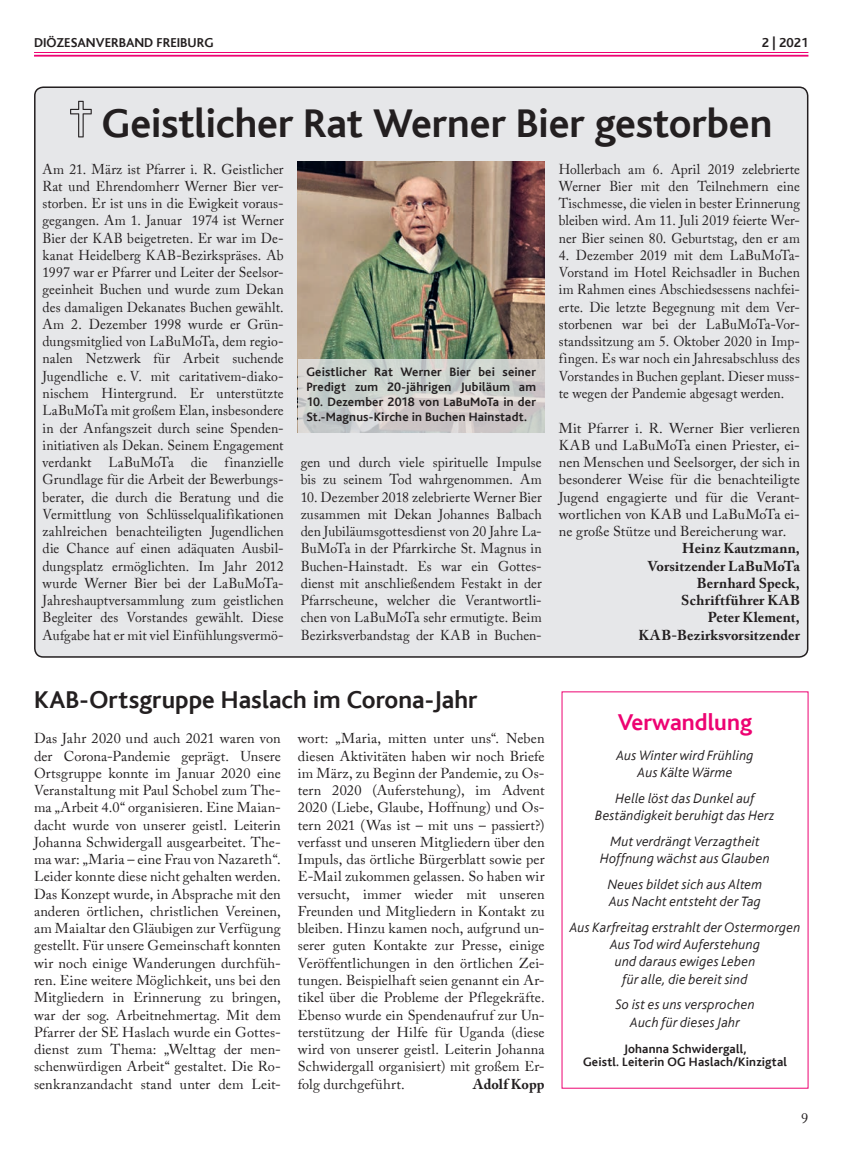
<style>
.page{position:relative;width:851px;height:1149px;background:#fff}
.page>*{position:absolute;margin:0;border:0;box-sizing:border-box;transform-origin:0 0}
.A4-5{font:700 42px "KAB Impuls Bliss";letter-spacing:-.005em;color:#231f20}
.A2{font:700 25.5px "KAB Impuls Bliss";color:#231f20}
.A1{font:700 24px "KAB Impuls Bliss";color:#ed0372}
.G{font:14.25px/17.2px "KAB Impuls Caslon Pro";letter-spacing:.01em;color:#231f20;text-align:justify}
.G-2{font:14.25px/17.2px "KAB Impuls Caslon Pro";letter-spacing:.01em;color:#231f20;text-align:justify;scale:.96 1}
.G-3{font:14.25px/17.2px "KAB Impuls Caslon Pro";letter-spacing:.01em;color:#231f20;text-align:justify;scale:.95 1}
.G-4{font:italic 300 14.25px "KAB Impuls Bliss";letter-spacing:.01em;color:#231f20}
.G-5{font:700 14.25px/17.2px "KAB Impuls Caslon Pro";letter-spacing:.01em;color:#231f20;text-align:right}
.t1{font:700 13.5px "KAB Impuls Bliss";color:#231f20}
.Uk_Bildunterschrift{font:700 12.75px/15px "KAB Impuls Bliss";letter-spacing:.015em;color:#231f20}
.G-6{font:700 12.75px/13.5px "KAB Impuls Bliss";letter-spacing:.015em;color:#231f20;text-align:center}
</style>
<div class="page">
<hr style="left:34px;top:52px;width:774px;height:1px;background:#ed0372">
<hr style="left:34px;top:55px;width:774px;height:2px;background:#ed0372">
<div style="left:35px;top:87px;width:772px;height:569px;background:#e6e7e9;border-radius:9px"></div>
<svg style="left:70px;top:101px;width:22px;height:36px"></svg>
<img style="left:298px;top:162px;width:246px;height:197px">
<svg style="left:298px;top:359px;width:246px;height:73px;background:#cecfcc"></svg>
<p class="t1" style="left:34px;top:36px;width:181px">DIÖZESANVERBAND FREIBURG</p>
<p class="t1" style="left:761px;top:36px;width:48px">2 | 2021</p>
<p class="A4-5" style="left:102px;top:102px;width:672px">Geistlicher Rat Werner Bier gestorben</p>
<p class="G-2" style="left:43px;top:160px;width:253px">Am 21. März ist Pfarrer i. R. Geistlicher Rat und Ehrendomherr Werner Bier ver&shy;storben. Er ist uns in die Ewigkeit voraus&shy;gegangen. Am 1. Januar 1974 ist Werner Bier der KAB beigetreten. Er war im De&shy;kanat Heidelberg KAB-Bezirkspräses. Ab 1997 war er Pfarrer und Leiter der Seelsor&shy;geeinheit Buchen und wurde zum Dekan des damaligen Dekanates Buchen gewählt.<br>Am 2. Dezember 1998 wurde er Grün&shy;dungsmitglied von LaBuMoTa, dem regio&shy;nalen Netzwerk für Arbeit suchende Jugendliche e. V. mit caritativem-diako&shy;nischem Hintergrund. Er unterstützte LaBuMoTa mit großem Elan, insbesondere in der Anfangszeit durch seine Spenden&shy;initiativen als Dekan. Seinem Engagement verdankt LaBuMoTa die finanzielle Grundlage für die Arbeit der Bewerbungs&shy;berater, die durch die Beratung und die Vermittlung von Schlüsselqualifikationen zahlreichen benachteiligten Jugendlichen die Chance auf einen adäquaten Ausbil&shy;dungsplatz ermöglichten. Im Jahr 2012 wurde Werner Bier bei der LaBuMoTa-Jahreshauptversammlung zum geistlichen Begleiter des Vorstandes gewählt. Diese Aufgabe hat er mit viel Einfühlungsvermö-</p>
<p class="G-3" style="left:558px;top:160px;width:255px">Hollerbach am 6. April 2019 zelebrierte Werner Bier mit den Teilnehmern eine Tischmesse, die vielen in bester Erinnerung bleiben wird. Am 11. Juli 2019 feierte Wer&shy;ner Bier seinen 80. Geburtstag, den er am</p>
<p class="G-3" style="left:558px;top:246px;width:255px">4. Dezember 2019 mit dem LaBuMoTa-Vorstand im Hotel Reichsadler in Buchen im Rahmen eines Abschiedsessens nachfei&shy;erte. Die letzte Begegnung mit dem Ver&shy;storbenen war bei der LaBuMoTa-Vor&shy;standssitzung am 5. Oktober 2020 in Imp&shy;fingen. Es war noch ein Jahresabschluss des Vorstandes in Buchen geplant. Dieser muss&shy;te wegen der Pandemie abgesagt werden.</p>
<p class="G" style="left:558px;top:419px;width:242px">Mit Pfarrer i. R. Werner Bier verlieren KAB und LaBuMoTa einen Priester, ei&shy;nen Menschen und Seelsorger, der sich in besonderer Weise für die benachteiligte Jugend engagierte und für die Verant&shy;wortlichen von KAB und LaBuMoTa ei&shy;ne große Stütze und Bereicherung war.</p>
<p class="G-5" style="left:638px;top:539px;width:163px">Heinz Kautzmann,<br>Vorsitzender LaBuMoTa<br>Bernhard Speck,<br>Schriftführer KAB<br>Peter Klement,<br>KAB-Bezirksvorsitzender</p>
<p class="Uk_Bildunterschrift" style="left:306px;top:364px;width:231px">Geistlicher Rat Werner Bier bei seiner<br>Predigt zum 20-jährigen Jubiläum am</p>
<p class="Uk_Bildunterschrift" style="left:306px;top:394px;width:231px">10. Dezember 2018 von LaBuMoTa in der<br>St.-Magnus-Kirche in Buchen Hainstadt.</p>
<p class="G-2" style="left:300px;top:453px;width:252px">gen und durch viele spirituelle Impulse bis zu seinem Tod wahrgenommen. Am</p>
<p class="G-2" style="left:300px;top:488px;width:253px">10. Dezember 2018 zelebrierte Werner Bier zusammen mit Dekan Johannes Balbach den Jubiläumsgottesdienst von 20 Jahre La-BuMoTa in der Pfarrkirche St. Magnus in Buchen-Hainstadt. Es war ein Gottes&shy;dienst mit anschließendem Festakt in der Pfarrscheune, welcher die Verantwortli&shy;chen von LaBuMoTa sehr ermutigte. Beim Bezirksverbandstag der KAB in Buchen-</p>
<p class="A2" style="left:34px;top:686px;width:445px">KAB-Ortsgruppe Haslach im Corona-Jahr</p>
<p class="G" style="left:34px;top:729px;width:248px">Das Jahr 2020 und auch 2021 waren von der Corona-Pandemie geprägt. Unsere Ortsgruppe konnte im Januar 2020 eine Veranstaltung mit Paul Schobel zum The&shy;ma „Arbeit 4.0“ organisieren. Eine Maian&shy;dacht wurde von unserer geistl. Leiterin Johanna Schwidergall ausgearbeitet. The&shy;ma war: „Maria – eine Frau von Nazareth“.<br>Leider konnte diese nicht gehalten werden.<br>Das Konzept wurde, in Absprache mit den anderen örtlichen, christlichen Vereinen, am Maialtar den Gläubigen zur Verfügung gestellt. Für unsere Gemeinschaft konnten wir noch einige Wanderungen durchfüh&shy;ren. Eine weitere Möglichkeit, uns bei den Mitgliedern in Erinnerung zu bringen, war der sog. Arbeitnehmertag. Mit dem Pfarrer der SE Haslach wurde ein Gottes&shy;dienst zum Thema: „Welttag der men&shy;schenwürdigen Arbeit“ gestaltet. Die Ro&shy;senkranzandacht stand unter dem Leit-</p>
<p class="G" style="left:298px;top:729px;width:248px">wort: „Maria, mitten unter uns“. Neben diesen Aktivitäten haben wir noch Briefe im März, zu Beginn der Pandemie, zu Os&shy;tern 2020 (Auferstehung), im Advent 2020 (Liebe, Glaube, Hoffnung) und Os&shy;tern 2021 (Was ist – mit uns – passiert?) verfasst und unseren Mitgliedern über den Impuls, das örtliche Bürgerblatt sowie per E-Mail zukommen gelassen. So haben wir versucht, immer wieder mit unseren Freunden und Mitgliedern in Kontakt zu bleiben. Hinzu kamen noch, aufgrund un&shy;serer guten Kontakte zur Presse, einige Veröffentlichungen in den örtlichen Zei&shy;tungen. Beispielhaft seien genannt ein Ar&shy;tikel über die Probleme der Pflegekräfte.<br>Ebenso wurde ein Spendenaufruf zur Un&shy;terstützung der Hilfe für Uganda (diese wird von unserer geistl. Leiterin Johanna Schwidergall organisiert) mit großem Er&shy;folg durchgeführt.</p>
<p class="G-5" style="left:473px;top:1074px;width:73px">Adolf Kopp</p>
<p class="A1" style="left:617px;top:709px;width:136px">Verwandlung</p>
<p class="G-4" style="left:616px;top:747px;width:139px">Aus Winter wird Frühling</p>
<p class="G-4" style="left:637px;top:764px;width:96px">Aus Kälte Wärme</p>
<p class="G-4" style="left:615px;top:790px;width:140px">Helle löst das Dunkel auf</p>
<p class="G-4" style="left:595px;top:807px;width:181px">Beständigkeit beruhigt das Herz</p>
<p class="G-4" style="left:610px;top:833px;width:151px">Mut verdrängt Verzagtheit</p>
<p class="G-4" style="left:600px;top:850px;width:171px">Hoffnung wächst aus Glauben</p>
<p class="G-4" style="left:607px;top:876px;width:156px">Neues bildet sich aus Altem</p>
<p class="G-4" style="left:609px;top:893px;width:153px">Aus Nacht entsteht der Tag</p>
<p class="G-4" style="left:569px;top:919px;width:232px">Aus Karfreitag erstrahlt der Ostermorgen</p>
<p class="G-4" style="left:610px;top:936px;width:151px">Aus Tod wird Auferstehung</p>
<p class="G-4" style="left:614px;top:953px;width:142px">und daraus ewiges Leben</p>
<p class="G-4" style="left:622px;top:971px;width:126px">für alle, die bereit sind</p>
<p class="G-4" style="left:615px;top:996px;width:141px">So ist es uns versprochen</p>
<p class="G-4" style="left:630px;top:1014px;width:111px">Auch für dieses Jahr</p>
<p class="G-6" style="left:583px;top:1041px;width:205px">Johanna Schwidergall,<br>Geistl. Leiterin OG Haslach/Kinzigtal</p>
<p class="G" style="left:801px;top:1109px;width:9px">9</p>
</div>
